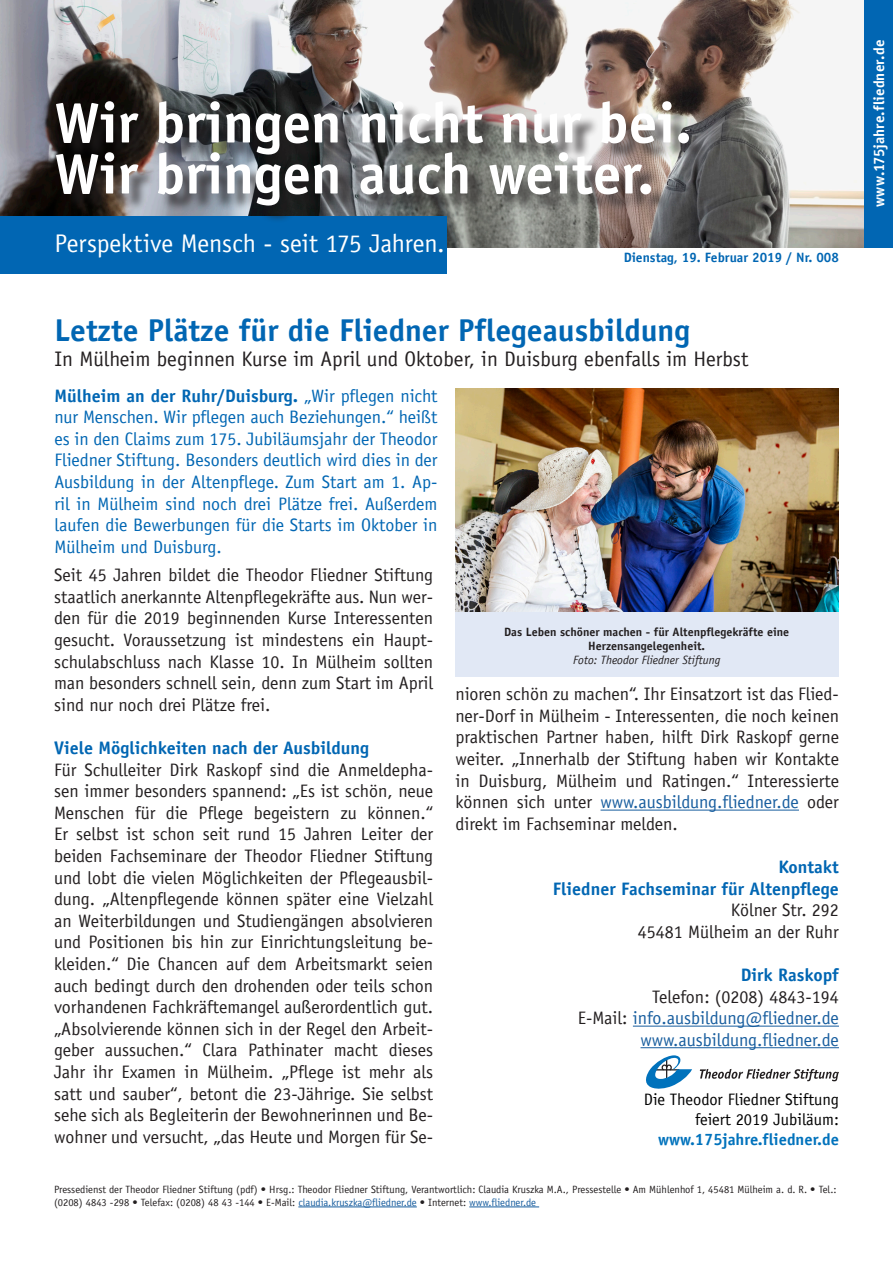
<style>
.page{position:relative;width:893px;height:1263px;background:#fff}
.page>*{position:absolute;margin:0;border:0;box-sizing:border-box;transform-origin:0 0}
.t1{font:700 57px "Officina Sans";color:#fff}
.t2{font:700 31.5px "Officina Sans";color:#0166b3}
.t3{font:25.5px "Officina Sans";letter-spacing:-.005em;color:#fff}
.t4{font:21px "Officina Sans";color:#231f20}
.t5{font:18px/21.6px "Officina Sans";color:#231f20;text-align:justify}
.t6{font:18px/21.6px "Officina Sans";color:#0166b3;text-align:justify}
.t7{font:700 18px "Officina Sans";color:#0166b3}
.t8{font:18px "Officina Sans";color:#175d9e}
.t9{font:16.5px "Officina Sans";color:#000}
.t10{font:700 16.5px "Officina Sans";color:#0072bc}
.t11{font:700 15px "Officina Sans";letter-spacing:.005em;color:#fff}
.t12{font:700 13.5px "Officina Sans";color:#0166b3}
.t13{font:italic 12px/14.4px "Officina Sans";color:#231f20;text-align:center}
.t14{font:700 12px "Officina Sans";color:#231f20}
.t15{font:10.5px/12.6px "Officina Sans";color:#231f20}
.s1{font-weight:700}
.s2{font-weight:700;font-style:normal}
.s3{color:#175d9e}
.s4{color:#231f20}
</style>
<div class="page">
<img style="left:0;top:0;width:864px;height:247px">
<img style="left:455px;top:388px;width:383px;height:224px">
<div style="left:455px;top:612px;width:383px;height:65px;background:#e1e8f5"></div>
<hr style="left:600px;top:810px;width:199px;height:1px;background:#175d9e">
<hr style="left:633px;top:1026px;width:206px;height:1px;background:#175d9e">
<hr style="left:640px;top:1047px;width:199px;height:1px;background:#175d9e">
<div style="left:0;top:217px;width:446px;height:57px;background:#0166b3"></div>
<div style="left:60px;top:104px;width:647px;height:120px;background:#231f20;opacity:.75"></div>
<svg style="left:646px;top:1055px;width:46px;height:34px"></svg>
<svg style="left:700px;top:1069px;width:139px;height:12px"></svg>
<hr style="left:298px;top:1207px;width:119px;height:1px;background:#175d9e">
<hr style="left:469px;top:1207px;width:70px;height:1px;background:#175d9e">
<div style="left:864px;top:0;width:29px;height:247px;background:#0166b3"></div>
<p class="t1" style="left:54px;top:88px;width:639px">Wir bringen nicht nur bei.</p>
<p class="t1" style="left:54px;top:139px;width:601px">Wir bringen auch weiter.</p>
<p class="t3" style="left:54px;top:228px;width:392px">Perspektive Mensch - seit 175 Jahren.</p>
<p class="t12" style="left:624px;top:249px;width:217px">Dienstag, 19. Februar 2019 / Nr. 008</p>
<p class="t2" style="left:54px;top:311px;width:637px">Letzte Plätze für die Fliedner Pflegeausbildung</p>
<p class="t4" style="left:54px;top:346px;width:695px">In Mülheim beginnen Kurse im April und Oktober, in Duisburg ebenfalls im Herbst</p>
<p class="t6" style="left:54px;top:385px;width:384px"><span class="s1">Mülheim an der Ruhr/Duisburg.</span> „Wir pflegen nicht nur Menschen. Wir pflegen auch Beziehungen.“ heißt es in den Claims zum 175. Jubiläumsjahr der Theodor Fliedner Stiftung. Besonders deutlich wird dies in der Ausbildung in der Altenpflege. Zum Start am 1. Ap&shy;ril in Mülheim sind noch drei Plätze frei. Außerdem laufen die Bewerbungen für die Starts im Oktober in Mülheim und Duisburg.</p>
<p class="t5" style="left:54px;top:564px;width:381px">Seit 45 Jahren bildet die Theodor Fliedner Stiftung staatlich anerkannte Altenpflegekräfte aus. Nun wer&shy;den für die 2019 beginnenden Kurse Interessenten gesucht. Voraussetzung ist mindestens ein Haupt&shy;schulabschluss nach Klasse 10. In Mülheim sollten man besonders schnell sein, denn zum Start im April sind nur noch drei Plätze frei.</p>
<p class="t7" style="left:54px;top:737px;width:317px">Viele Möglichkeiten nach der Ausbildung</p>
<p class="t5" style="left:54px;top:759px;width:381px">Für Schulleiter Dirk Raskopf sind die Anmeldepha&shy;sen immer besonders spannend: „Es ist schön, neue Menschen für die Pflege begeistern zu können.“ Er selbst ist schon seit rund 15 Jahren Leiter der beiden Fachseminare der Theodor Fliedner Stiftung und lobt die vielen Möglichkeiten der Pflegeausbil&shy;dung. „Altenpflegende können später eine Vielzahl an Weiterbildungen und Studiengängen absolvieren und Positionen bis hin zur Einrichtungsleitung be&shy;kleiden.“ Die Chancen auf dem Arbeitsmarkt seien auch bedingt durch den drohenden oder teils schon vorhandenen Fachkräftemangel außerordentlich gut. „Absolvierende können sich in der Regel den Arbeit&shy;geber aussuchen.“ Clara Pathinater macht dieses Jahr ihr Examen in Mülheim. „Pflege ist mehr als satt und sauber“, betont die 23-Jährige. Sie selbst sehe sich als Begleiterin der Bewohnerinnen und Be&shy;wohner und versucht, „das Heute und Morgen für Se-</p>
<p class="t14" style="left:504px;top:624px;width:287px">Das Leben schöner machen - für Altenpflegekräfte eine</p>
<p class="t13" style="left:573px;top:639px;width:149px"><span class="s2">Herzensangelegenheit.<br></span>Foto: Theodor Fliedner Stiftung</p>
<p class="t5" style="left:455px;top:683px;width:385px">nioren schön zu machen“. Ihr Einsatzort ist das Flied&shy;ner-Dorf in Mülheim - Interessenten, die noch keinen praktischen Partner haben, hilft Dirk Raskopf gerne weiter. „Innerhalb der Stiftung haben wir Kontakte in Duisburg, Mülheim und Ratingen.“ Interessierte können sich unter <span class="s3">www.ausbildung.fliedner.de</span> oder direkt im Fachseminar melden.</p>
<p class="t7" style="left:779px;top:856px;width:62px">Kontakt</p>
<p class="t7" style="left:553px;top:877px;width:287px">Fliedner Fachseminar für Altenpflege</p>
<p class="t5" style="left:731px;top:899px;width:110px">Kölner Str. 292</p>
<p class="t5" style="left:638px;top:921px;width:203px">45481 Mülheim an der Ruhr</p>
<p class="t7" style="left:741px;top:964px;width:100px">Dirk Raskopf</p>
<p class="t5" style="left:652px;top:986px;width:188px">Telefon: (0208) 4843-194</p>
<p class="t8" style="left:578px;top:1007px;width:263px"><span class="s4">E-Mail:</span> info.ausbildung@fliedner.de</p>
<p class="t8" style="left:640px;top:1029px;width:200px">www.ausbildung.fliedner.de</p>
<p class="t9" style="left:644px;top:1089px;width:196px">Die Theodor Fliedner Stiftung</p>
<p class="t9" style="left:695px;top:1109px;width:145px">feiert 2019 Jubiläum:</p>
<p class="t10" style="left:658px;top:1129px;width:182px">www.175jahre.fliedner.de</p>
<p class="t15" style="left:54px;top:1183px;width:784px">Pressedienst der Theodor Fliedner Stiftung (pdf) • Hrsg.: Theodor Fliedner Stiftung, Verantwortlich: Claudia Kruszka M.A., Pressestelle • Am Mühlenhof 1, 45481 Mülheim a. d. R. • Tel.: (0208) 4843 -298 • Telefax: (0208) 48 43 -144 • E-Mail: <span class="s3">claudia.kruszka@fliedner.de</span> • Internet: <span class="s3">www.fliedner.de</span></p>
<p class="t11" style="left:870px;top:207px;width:169px;rotate:-90deg">www.175jahre.fliedner.de</p>
</div>
